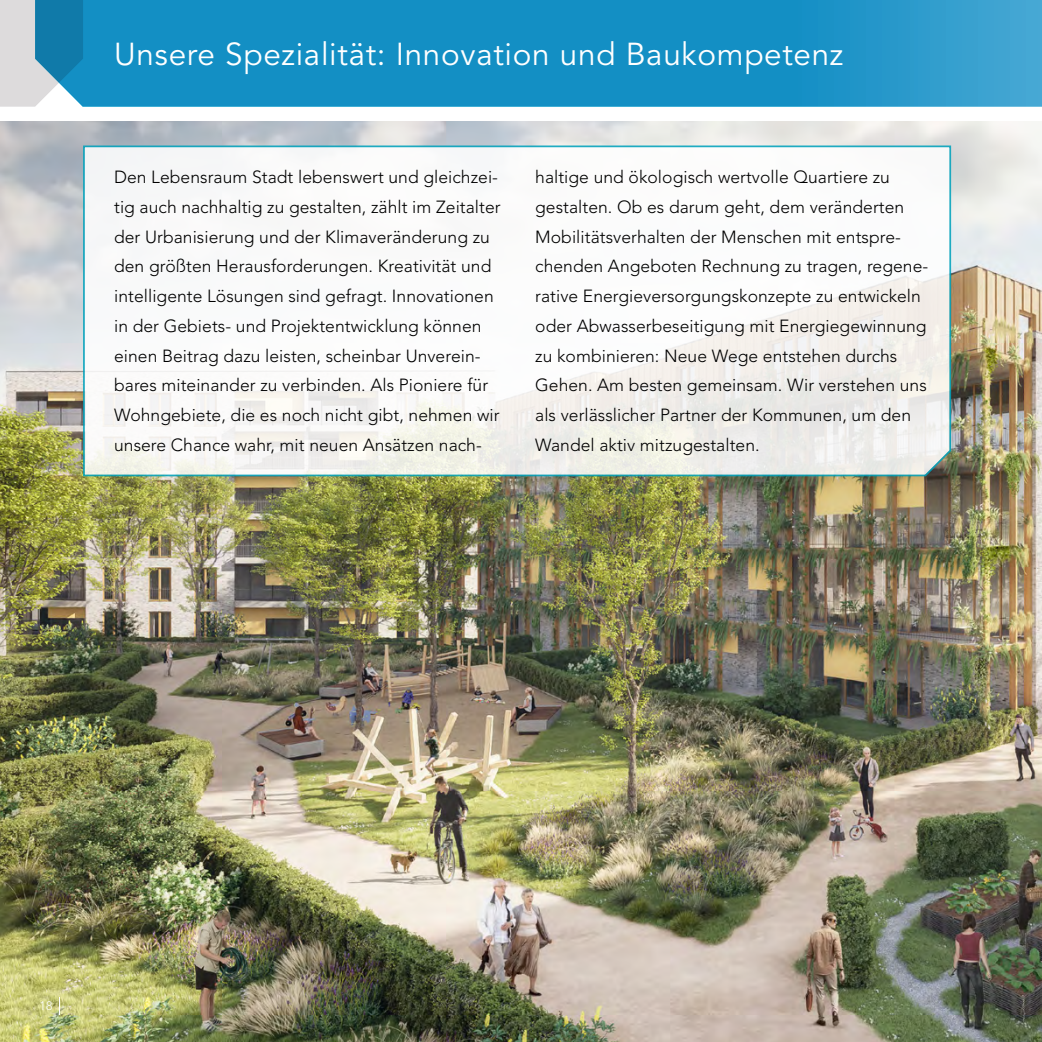
<style>
.page{position:relative;width:1042px;height:1042px;background:#fff}
.page>*{position:absolute;margin:0;border:0;box-sizing:border-box;transform-origin:0 0}
.t1{font:31.5px "Avenir LT Std";letter-spacing:.02em;color:#fff}
.t2{font:300 17.5px/29.8px "Avenir LT Std";letter-spacing:.005em;color:#000}
.t3{font:300 12.25px "Avenir LT Std";color:#fff}
</style>
<div class="page">
<svg style="left:83px;top:0;width:959px;height:107px;background:#1a92c6"></svg>
<svg style="left:0;top:0;width:83px;height:107px;background:#83b3c9"></svg>
<img style="left:0;top:122px;width:1042px;height:920px">
<svg style="left:82px;top:145px;width:870px;height:332px"></svg>
<svg style="left:59px;top:996px;width:1px;height:18px"></svg>
<h1 class="t1" style="left:114px;top:36px;width:730px">Unsere Spezialität: Innovation und Baukompetenz</h1>
<p class="t2" style="left:114px;top:162px;width:388px">Den Lebensraum Stadt lebenswert und gleichzei&shy;tig auch nachhaltig zu gestalten, zählt im Zeitalter der Urbanisierung und der Klimaveränderung zu den größten Herausforderungen. Kreativität und intelligente Lösungen sind gefragt. Innovationen in der Gebiets- und Projektentwicklung können einen Beitrag dazu leisten, scheinbar Unverein&shy;bares miteinander zu verbinden. Als Pioniere für Wohngebiete, die es noch nicht gibt, nehmen wir unsere Chance wahr, mit neuen Ansätzen nach-</p>
<p class="t2" style="left:535px;top:162px;width:395px">haltige und ökologisch wertvolle Quartiere zu gestalten. Ob es darum geht, dem veränderten Mobilitätsverhalten der Menschen mit entspre&shy;chenden Angeboten Rechnung zu tragen, regene&shy;rative Energieversorgungskonzepte zu entwickeln oder Abwasserbeseitigung mit Energiegewinnung zu kombinieren: Neue Wege entstehen durchs Gehen. Am besten gemeinsam. Wir verstehen uns als verlässlicher Partner der Kommunen, um den Wandel aktiv mitzugestalten.</p>
<p class="t3" style="left:40px;top:998px;width:14px">18</p>
</div>
